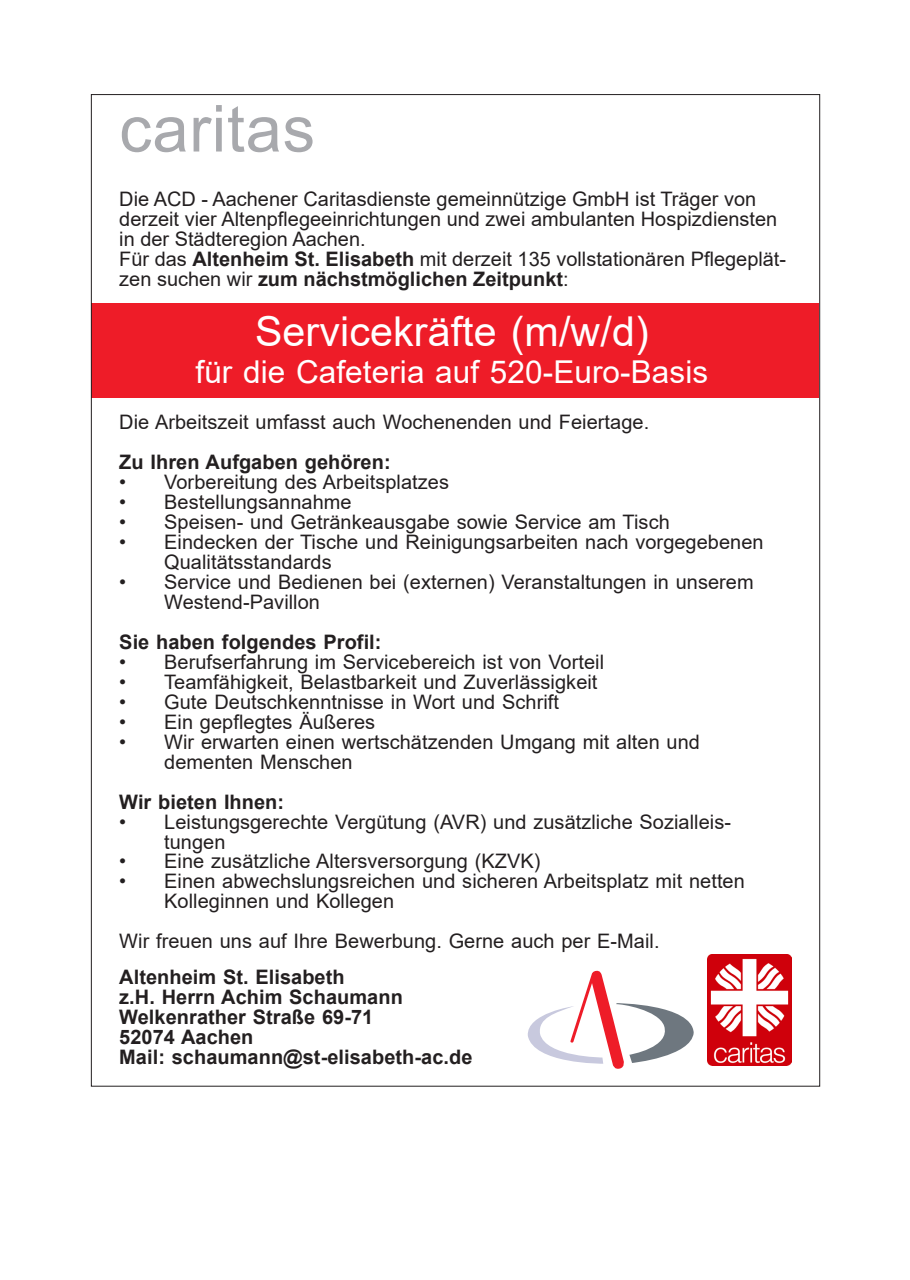
<style>
.page{position:relative;width:910px;height:1280px;background:#fff}
.page>*{position:absolute;margin:0;border:0;box-sizing:border-box;transform-origin:0 0}
.Schriftzug_caritas{font:64.95px "Arial";letter-spacing:.01em;color:#a8a9ad}
._02_Fliesstext{font:41.25px "Arial";letter-spacing:.005em;color:#fff}
._02_Fliesstext-2{font:31.5px "Arial";letter-spacing:.005em;color:#fff}
._02_Fliesstext-3{font:19.95px/20px "Arial";letter-spacing:.005em;color:#231f20}
._01_Text_medium{font:700 19.95px "Arial";letter-spacing:.005em;color:#231f20}
._02_Fliesstext-4{font:700 19.95px "Arial";letter-spacing:.005em;color:#231f20}
.s1{font-weight:700}
</style>
<div class="page">
<div style="left:91px;top:304px;width:728px;height:94px;background:#ee1c28"></div>
<svg style="left:527px;top:970px;width:167px;height:99px"></svg>
<img style="left:707px;top:955px;width:84px;height:110px">
<p class="Schriftzug_caritas" style="left:119px;top:84px;width:197px">caritas</p>
<p class="_02_Fliesstext-3" style="left:119px;top:189px;width:660px">Die ACD - Aachener Caritasdienste gemeinnützige GmbH ist Träger von derzeit vier Altenpflegeeinrichtungen und zwei ambulanten Hospizdiensten in der Städteregion Aachen.</p>
<p class="_02_Fliesstext-3" style="left:119px;top:249px;width:668px">Für das <span class="s1">Altenheim St. Elisabeth</span> mit derzeit 135 vollstationären Pflegeplät&shy;zen suchen wir <span class="s1">zum nächstmöglichen Zeitpunkt</span>:</p>
<p class="_02_Fliesstext" style="left:255px;top:303px;width:395px">Servicekräfte (m/w/d)</p>
<p class="_02_Fliesstext-2" style="left:195px;top:350px;width:514px">für die Cafeteria auf 520-Euro-Basis</p>
<p class="_02_Fliesstext-3" style="left:119px;top:412px;width:531px">Die Arbeitszeit umfasst auch Wochenenden und Feiertage.</p>
<p class="_02_Fliesstext-4" style="left:119px;top:448px;width:273px">Zu Ihren Aufgaben gehören:</p>
<p class="_02_Fliesstext-3" style="left:119px;top:472px;width:331px">• Vorbereitung des Arbeitsplatzes</p>
<p class="_02_Fliesstext-3" style="left:119px;top:492px;width:234px">• Bestellungsannahme</p>
<p class="_02_Fliesstext-3" style="left:119px;top:512px;width:552px">• Speisen- und Getränkeausgabe sowie Service am Tisch</p>
<p class="_02_Fliesstext-3" style="left:164px;top:532px;width:601px;text-indent:-45px">• Eindecken der Tische und Reinigungsarbeiten nach vorgegebenen<br>Qualitätsstandards</p>
<p class="_02_Fliesstext-3" style="left:164px;top:572px;width:591px;text-indent:-45px">• Service und Bedienen bei (externen) Veranstaltungen in unserem<br>Westend-Pavillon</p>
<p class="_02_Fliesstext-4" style="left:119px;top:628px;width:264px">Sie haben folgendes Profil:</p>
<p class="_02_Fliesstext-3" style="left:119px;top:652px;width:486px">• Berufserfahrung im Servicebereich ist von Vorteil</p>
<p class="_02_Fliesstext-3" style="left:119px;top:672px;width:480px">• Teamfähigkeit, Belastbarkeit und Zuverlässigkeit</p>
<p class="_02_Fliesstext-3" style="left:119px;top:692px;width:441px">• Gute Deutschkenntnisse in Wort und Schrift</p>
<p class="_02_Fliesstext-3" style="left:119px;top:712px;width:257px">• Ein gepflegtes Äußeres</p>
<p class="_02_Fliesstext-3" style="left:164px;top:731px;width:537px;text-indent:-45px">• Wir erwarten einen wertschätzenden Umgang mit alten und dementen Menschen</p>
<p class="_02_Fliesstext-4" style="left:119px;top:787px;width:166px">Wir bieten Ihnen:</p>
<p class="_02_Fliesstext-3" style="left:164px;top:811px;width:568px;text-indent:-45px">• Leistungsgerechte Vergütung (AVR) und zusätzliche Sozialleis&shy;tungen</p>
<p class="_02_Fliesstext-3" style="left:119px;top:851px;width:423px">• Eine zusätzliche Altersversorgung (KZVK)</p>
<p class="_02_Fliesstext-3" style="left:164px;top:871px;width:582px;text-indent:-45px">• Einen abwechslungsreichen und sicheren Arbeitsplatz mit netten<br>Kolleginnen und Kollegen</p>
<p class="_02_Fliesstext-3" style="left:119px;top:931px;width:542px">Wir freuen uns auf Ihre Bewerbung. Gerne auch per E-Mail.</p>
<p class="_01_Text_medium" style="left:119px;top:963px;width:227px">Altenheim St. Elisabeth</p>
<p class="_01_Text_medium" style="left:119px;top:983px;width:285px">z.H. Herrn Achim Schaumann</p>
<p class="_01_Text_medium" style="left:119px;top:1003px;width:256px">Welkenrather Straße 69-71</p>
<p class="_01_Text_medium" style="left:119px;top:1023px;width:136px">52074 Aachen</p>
<p class="_01_Text_medium" style="left:119px;top:1043px;width:355px">Mail: schaumann@st-elisabeth-ac.de</p>
</div>
